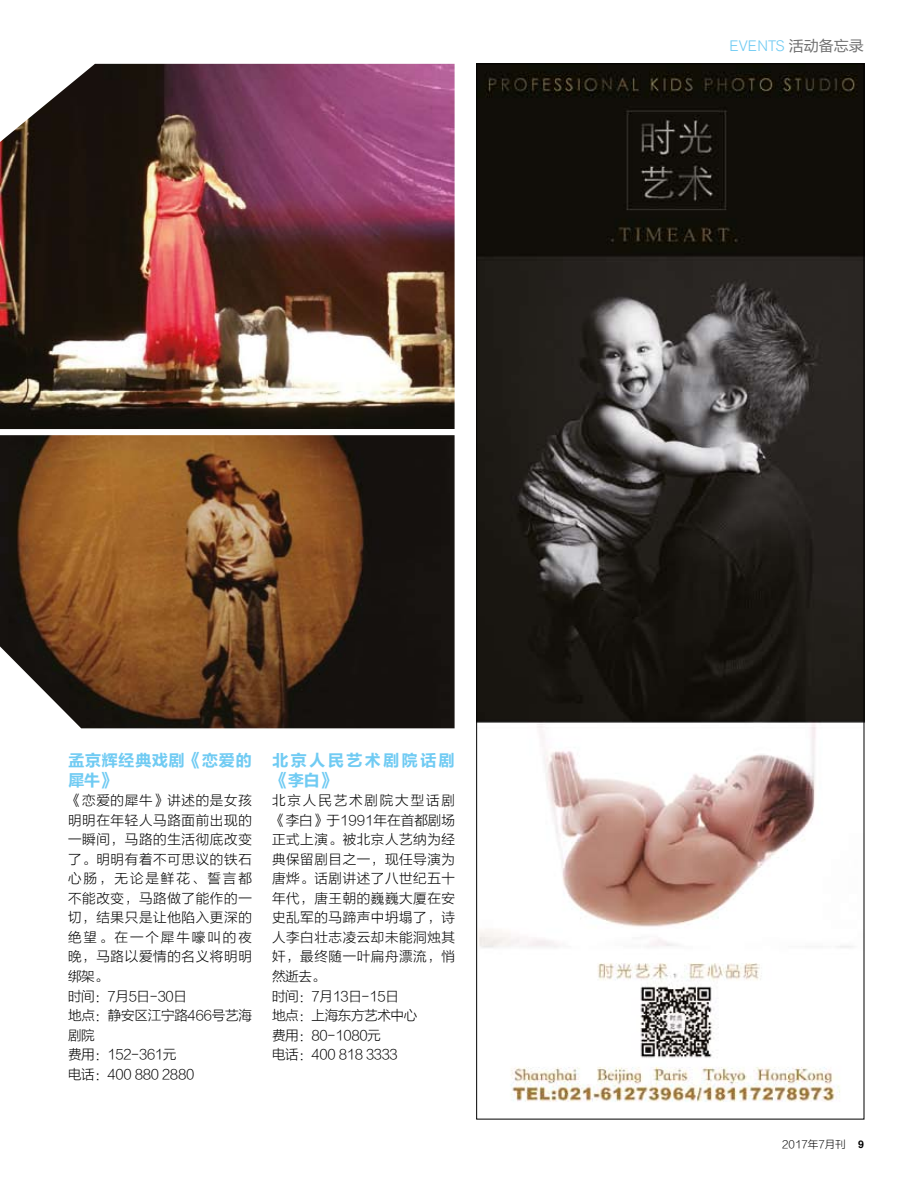
<style>
.page{position:relative;width:915px;height:1183px;background:#fff}
.page>*{position:absolute;margin:0;border:0;box-sizing:border-box;transform-origin:0 0}
.t1{font:16.5px/19.5px "FZLTCHK GBK1 0";letter-spacing:.015em;color:#70cbf3}
.t2{font:16.5px/19.5px "FZLTCHK GBK1 0";letter-spacing:.12em;color:#70cbf3}
.t3{font:300 15px "Akzidenz Grotesk BE";color:#70cbf3}
.t4{font:13.5px/19.5px "FZLTXHK GBK1 0";letter-spacing:.045em;color:#000}
.t5{font:10.5px "FZLTXHK GBK1 0";color:#000}
.s1{font-family:"FZLTHJW GB1 0";font-weight:400;color:#6f6f6f}
.s2{font-family:"Helvetica";font-weight:700}
</style>
<div class="page">
<img style="left:0;top:435px;width:454px;height:293px">
<img style="left:0;top:64px;width:454px;height:365px">
<img style="left:478px;top:66px;width:383px;height:1036px">
<p class="t3" style="left:729px;top:37px;width:136px">EVE NTS <span class="s1">活动备忘录</span></p>
<p class="t1" style="left:68px;top:750px;width:185px">孟京辉经典戏剧《恋爱的犀牛》</p>
<p class="t4" style="left:68px;top:790px;width:185px">《恋爱的犀牛》讲述的是女孩明明在年轻人马路面前出现的一瞬间，马路的生活彻底改变了。明明有着不可思议的铁石心肠，无论是鲜花、誓言都不能改变，马路做了能作的一切，结果只是让他陷入更深的绝望。在一个犀牛嚎叫的夜晚，马路以爱情的名义将明明绑架。<br>时间：7月5日-30日<br>地点：静安区江宁路466号艺海剧院<br>费用：152-361元<br>电话：400 880 2880</p>
<p class="t2" style="left:272px;top:750px;width:184px">北京人民艺术剧院话剧《李白》</p>
<p class="t4" style="left:272px;top:790px;width:184px">北京人民艺术剧院大型话剧《李白》于1991年在首都剧场正式上演。被北京人艺纳为经典保留剧目之一，现任导演为唐烨。话剧讲述了八世纪五十年代，唐王朝的巍巍大厦在安史乱军的马蹄声中坍塌了，诗人李白壮志凌云却未能洞烛其奸，最终随一叶扁舟漂流，悄然逝去。<br>时间：7月13日-15日<br>地点：上海东方艺术中心<br>费用：80-1080元<br>电话：400 818 3333</p>
<p class="t5" style="left:782px;top:1137px;width:83px">2017年7月刊 <span class="s2">9</span></p>
</div>
